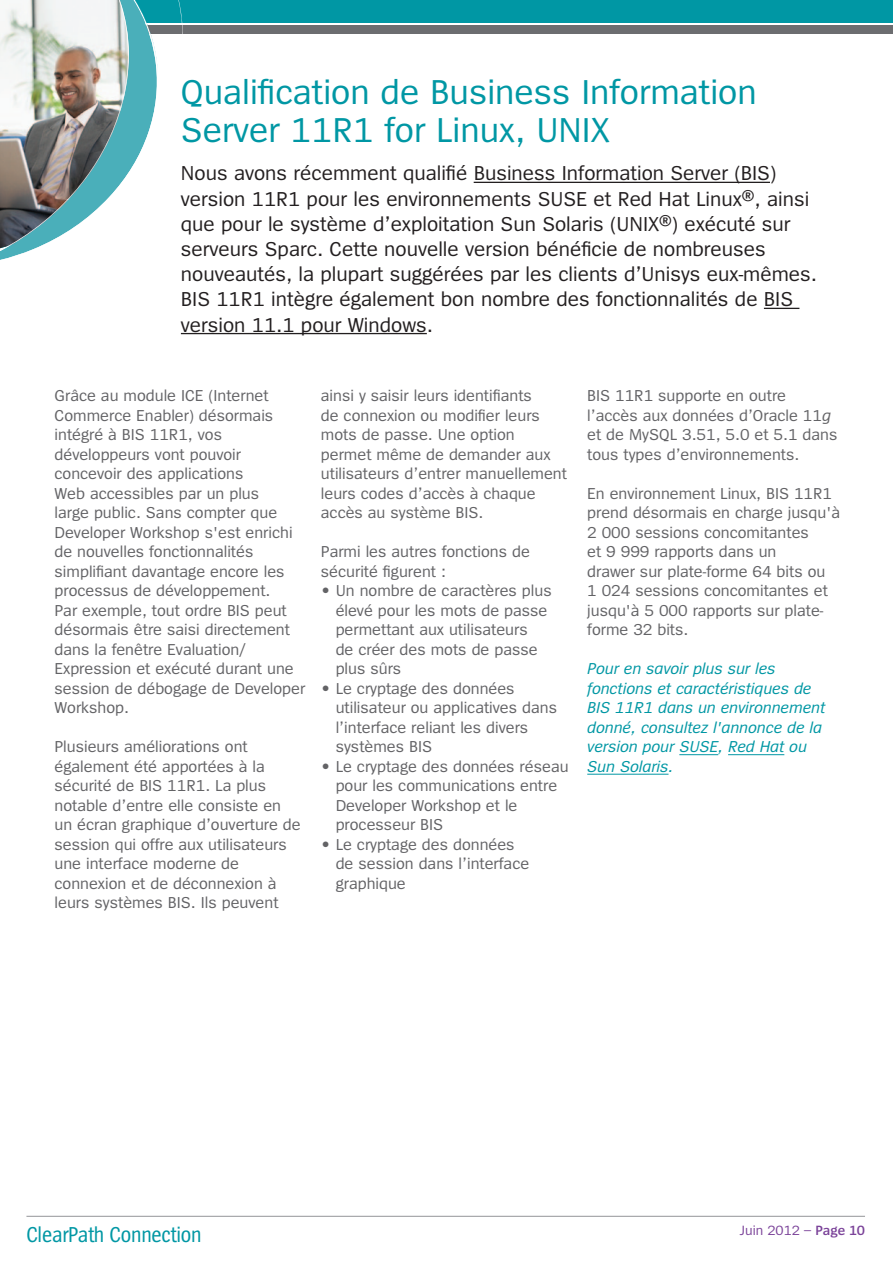
<style>
.page{position:relative;width:893px;height:1263px;background:#fff}
.page>*{position:absolute;margin:0;border:0;box-sizing:border-box;transform-origin:0 0}
.t1{font:36px/37.5px "Spiegel";color:#0097a4}
.t2{font:22.5px "Spiegel Cd";letter-spacing:-.01em;color:#0097a4}
.t3{font:21px/25.2px "Spiegel";color:#231f20}
.t4{font:16.5px/19.5px "Spiegel";color:#636366}
.t5{font:italic 16.5px/19.5px "Spiegel";color:#0097a4}
.t6{font:13.95px "Spiegel";color:#7b4399}
.s1{font-style:italic}
.s2{font-weight:600}
</style>
<div class="page">
<div style="left:0;top:0;width:893px;height:22px;background:#0097a4"></div>
<div style="left:0;top:25px;width:893px;height:9px;background:#6c6d70"></div>
<hr style="left:474px;top:182px;width:296px;height:1px;background:#231f20">
<hr style="left:764px;top:308px;width:35px;height:1px;background:#231f20">
<hr style="left:181px;top:333px;width:246px;height:1px;background:#231f20">
<hr style="left:679px;top:754px;width:39px;height:1px;background:#0097a4">
<hr style="left:728px;top:754px;width:56px;height:1px;background:#0097a4">
<hr style="left:587px;top:774px;width:81px;height:1px;background:#0097a4">
<img style="left:0;top:0;width:158px;height:260px">
<hr style="left:26px;top:1216px;width:839px;height:1px;background:#939598">
<h1 class="t1" style="left:181px;top:75px;width:577px">Qualification de Business Information<br>Server 11R1 for Linux, UNIX</h1>
<p class="t3" style="left:181px;top:161px;width:638px">Nous avons récemment qualifié Business Information Server (BIS) version 11R1 pour les environnements SUSE et Red Hat Linux®, ainsi que pour le système d’exploitation Sun Solaris (UNIX®) exécuté sur serveurs Sparc. Cette nouvelle version bénéficie de nombreuses nouveautés, la plupart suggérées par les clients d’Unisys eux-mêmes.<br>BIS 11R1 intègre également bon nombre des fonctionnalités de BIS version 11.1 pour Windows.</p>
<p class="t4" style="left:55px;top:386px;width:252px">Grâce au module ICE (Internet<br>Commerce Enabler) désormais intégré à BIS 11R1, vos développeurs vont pouvoir concevoir des applications<br>Web accessibles par un plus<br>large public. Sans compter que<br>Developer Workshop s'est enrichi de nouvelles fonctionnalités simplifiant davantage encore les processus de développement.<br>Par exemple, tout ordre BIS peut désormais être saisi directement dans la fenêtre Evaluation/<br>Expression et exécuté durant une session de débogage de Developer<br>Workshop.</p>
<p class="t4" style="left:55px;top:737px;width:248px">Plusieurs améliorations ont également été apportées à la sécurité de BIS 11R1. La plus notable d’entre elle consiste en un écran graphique d’ouverture de session qui offre aux utilisateurs une interface moderne de connexion et de déconnexion à leurs systèmes BIS. Ils peuvent</p>
<p class="t4" style="left:321px;top:386px;width:248px">ainsi y saisir leurs identifiants<br>de connexion ou modifier leurs mots de passe. Une option permet même de demander aux utilisateurs d’entrer manuellement leurs codes d’accès à chaque accès au système BIS.</p>
<p class="t4" style="left:321px;top:543px;width:210px">Parmi les autres fonctions de sécurité figurent :</p>
<p class="t4" style="left:336px;top:582px;width:218px;text-indent:-15px">• Un nombre de caractères plus élevé pour les mots de passe permettant aux utilisateurs<br>de créer des mots de passe plus sûrs</p>
<p class="t4" style="left:336px;top:679px;width:223px;text-indent:-15px">• Le cryptage des données utilisateur ou applicatives dans l’interface reliant les divers systèmes BIS</p>
<p class="t4" style="left:336px;top:757px;width:234px;text-indent:-15px">• Le cryptage des données réseau pour les communications entre<br>Developer Workshop et le processeur BIS</p>
<p class="t4" style="left:336px;top:835px;width:195px;text-indent:-15px">• Le cryptage des données de session dans l’interface graphique</p>
<p class="t4" style="left:587px;top:386px;width:252px">BIS 11R1 supporte en outre l’accès aux données d’Oracle 11<span class="s1">g </span>et de MySQL 3.51, 5.0 et 5.1 dans tous types d’environnements.</p>
<p class="t4" style="left:587px;top:484px;width:254px">En environnement Linux, BIS 11R1 prend désormais en charge jusqu'à<br>2 000 sessions concomitantes<br>et 9 999 rapports dans un<br>drawer sur plate-forme 64 bits ou<br>1 024 sessions concomitantes et jusqu'à 5 000 rapports sur plate&shy;forme 32 bits.</p>
<p class="t5" style="left:587px;top:659px;width:240px">Pour en savoir plus sur les fonctions et caractéristiques de<br>BIS 11R1 dans un environnement donné, consultez l'annonce de la version pour SUSE, Red Hat ou<br>Sun Solaris.</p>
<h2 class="t2" style="left:26px;top:1223px;width:177px">ClearPath Connection</h2>
<p class="t6" style="left:740px;top:1223px;width:127px">Juin 2012 – <span class="s2">Page 10</span></p>
</div>
